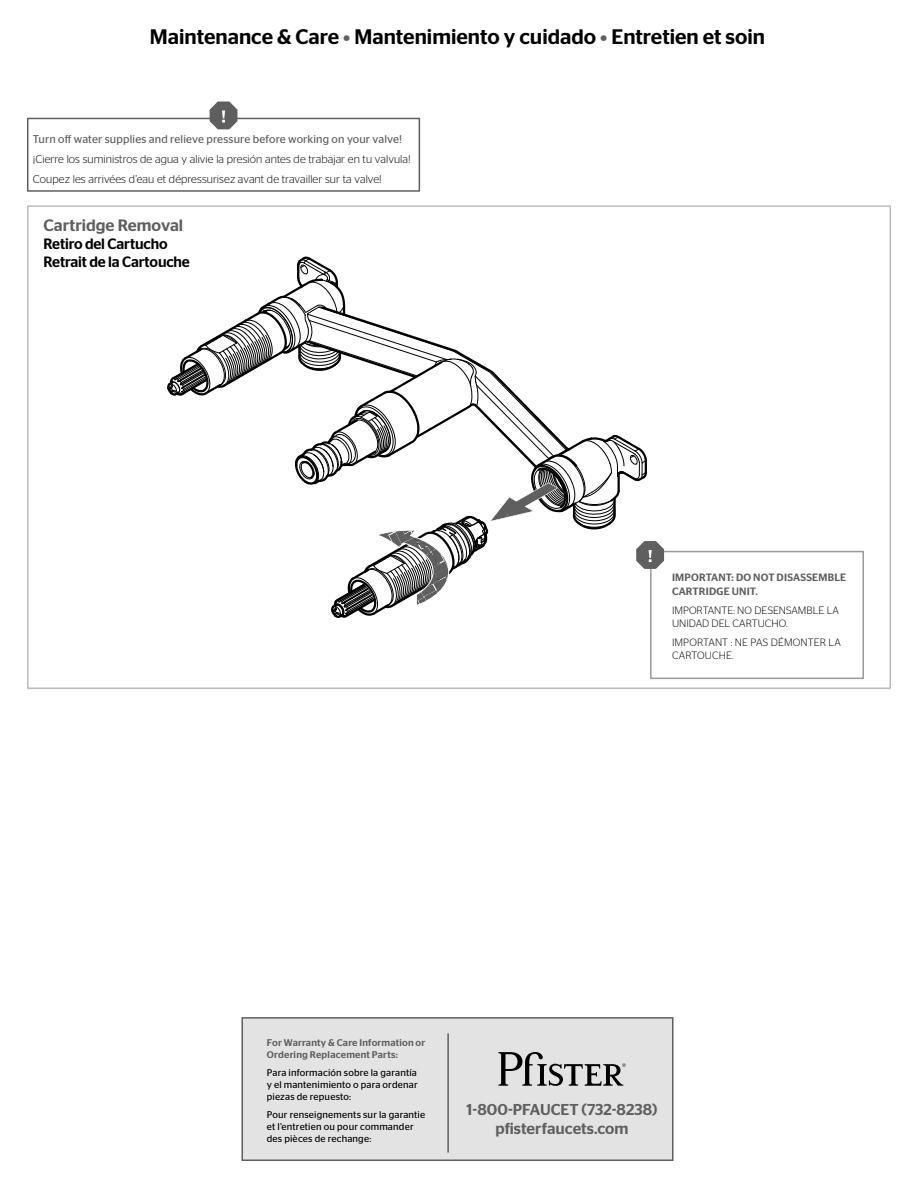
<style>
.page{position:relative;width:918px;height:1188px;background:#fff}
.page>*{position:absolute;margin:0;border:0;box-sizing:border-box;transform-origin:0 0}
.t1{font:500 21px "Stag Sans";color:#000}
.t2{font:500 16.5px "Stag Sans";color:#5f5f5f}
.t3{font:500 15.75px "Stag Sans";color:#5f5f5f}
.t4{font:500 15px/18px "Stag Sans";letter-spacing:-.01em;color:#000}
.t5{font:300 11.25px "Stag Sans";letter-spacing:.005em;color:#000}
.t6{font:11.25px "Stag Sans";letter-spacing:.01em;color:#5f5f5f}
.t7{font:300 10.65px/12.8px "Stag Sans";letter-spacing:.005em;color:#000}
.t8{font:500 10.65px/13.6px "Stag Sans";letter-spacing:.02em;color:#5f5f5f}
.t9{font:9.75px/11.7px "Stag Sans";letter-spacing:.02em;color:#000;text-align:justify}
.t10{font:500 9.75px/11.7px "Stag Sans";letter-spacing:.02em;color:#5f5f5f}
.s1{color:#5f5f5f}
</style>
<div class="page">
<div style="left:242px;top:1017px;width:432px;height:144px;background:#e3e3e3;border:2px solid #5f5f5f"></div>
<hr style="left:447px;top:1033px;width:2px;height:120px;background:#5f5f5f">
<svg style="left:498px;top:1052px;width:128px;height:34px"></svg>
<div style="left:27px;top:118px;width:393px;height:74px;background:#fff;border:2px solid #5f5f5f"></div>
<div style="left:650px;top:551px;width:214px;height:128px;border:2px solid #9b9b9b"></div>
<svg style="left:210px;top:102px;width:27px;height:27px"></svg>
<svg style="left:167px;top:256px;width:497px;height:364px"></svg>
<p class="t1" style="left:150px;top:24px;width:617px">Maintenance &amp; Care <span class="s1">•</span> Mantenimiento y cuidado <span class="s1">•</span> Entretien et soin</p>
<p class="t6" style="left:33px;top:132px;width:371px">Turn off water supplies and relieve pressure before working on your valve!</p>
<p class="t5" style="left:33px;top:153px;width:379px">¡Cierre los suministros de agua y alivie la presión antes de trabajar en tu valvula!</p>
<p class="t5" style="left:33px;top:173px;width:350px">Coupez les arrivées d’eau et dépressurisez avant de travailler sur ta valve!</p>
<p class="t2" style="left:44px;top:215px;width:141px">Cartridge Removal</p>
<p class="t4" style="left:44px;top:234px;width:148px">Retiro del Cartucho<br>Retrait de la Cartouche</p>
<p class="t8" style="left:672px;top:570px;width:176px">IMPORTANT: DO NOT DISASSEMBLE<br>CARTRIDGE UNIT.</p>
<p class="t7" style="left:672px;top:604px;width:169px">IMPORTANTE: NO DESENSAMBLE LA<br>UNIDAD DEL CARTUCHO.</p>
<p class="t7" style="left:672px;top:636px;width:171px">IMPORTANT : NE PAS DÉMONTER LA<br>CARTOUCHE.</p>
<p class="t10" style="left:267px;top:1037px;width:160px">For Warranty &amp; Care Information or<br>Ordering Replacement Parts:</p>
<p class="t9" style="left:267px;top:1067px;width:152px">Para información sobre la garantía y el mantenimiento o para ordenar piezas de repuesto:</p>
<p class="t9" style="left:267px;top:1109px;width:160px;text-align:left">Pour renseignements sur la garantie et l’entretien ou pour commander des pièces de rechange:</p>
<p class="t3" style="left:467px;top:1101px;width:192px">1-800-PFAUCET (732-8238)</p>
<p class="t3" style="left:495px;top:1119px;width:135px">pfisterfaucets.com</p>
</div>
